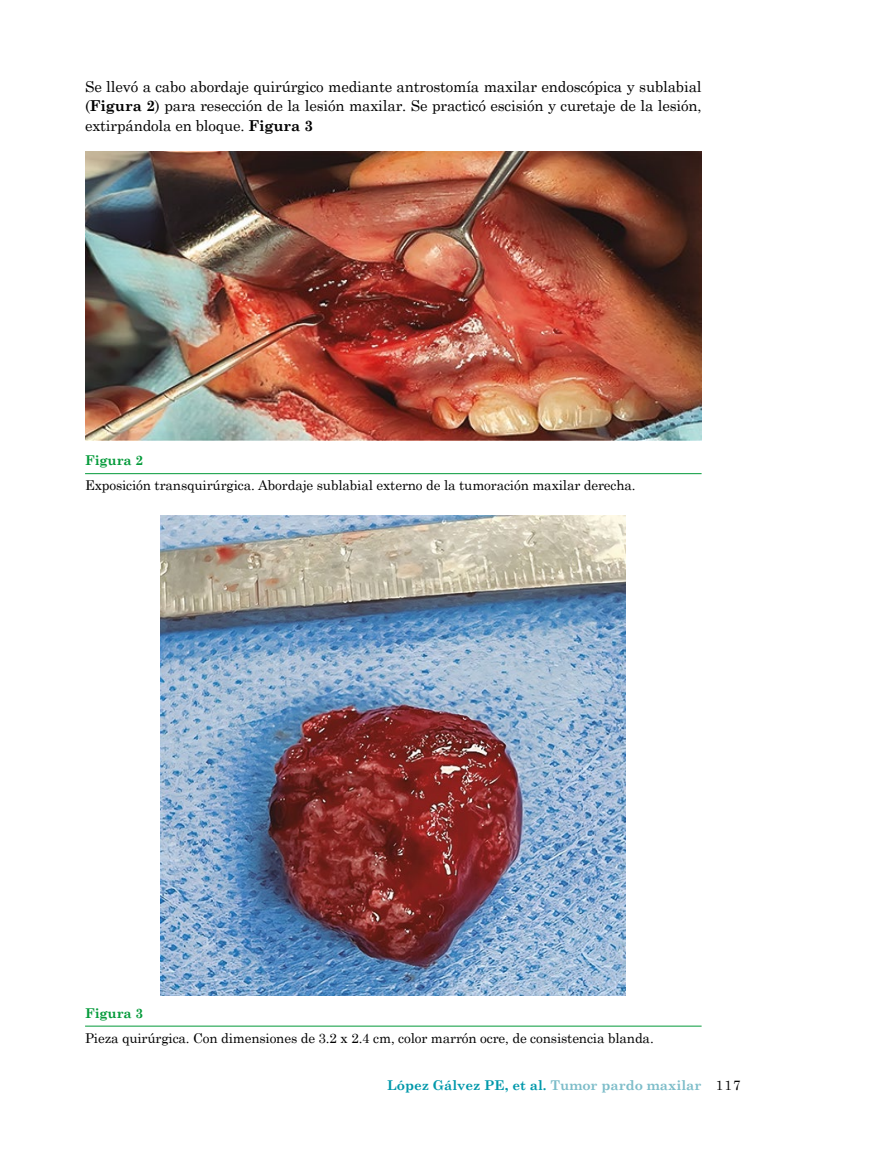
<style>
.page{position:relative;width:893px;height:1149px;background:#fff}
.page>*{position:absolute;margin:0;border:0;box-sizing:border-box;transform-origin:0 0}
.t1{font:15px/19.5px "Century Schoolbook";letter-spacing:-.01em;color:#000;text-align:justify}
.t2{font:13.5px "Century Schoolbook";letter-spacing:-.01em;color:#000}
.t3{font:700 13.5px "Century Schoolbook";color:#0098aa}
.t4{font:700 13.5px "Century Schoolbook";letter-spacing:-.01em;color:#039a39}
.s1{font-weight:700}
.s2{color:#7dbdc9}
</style>
<div class="page">
<hr style="left:85px;top:473px;width:617px;height:1px;background:#039a39">
<hr style="left:85px;top:1025px;width:617px;height:1px;background:#039a39">
<img style="left:85px;top:152px;width:617px;height:288px">
<img style="left:161px;top:515px;width:465px;height:479px">
<p class="t1" style="left:85px;top:76px;width:618px">Se llevó a cabo abordaje quirúrgico mediante antrostomía maxilar endoscópica y sublabial (<span class="s1">Figura 2</span>) para resección de la lesión maxilar. Se practicó escisión y curetaje de la lesión, extirpándola en bloque. <span class="s1">Figura 3</span></p>
<p class="t4" style="left:85px;top:452px;width:60px">Figura 2</p>
<p class="t2" style="left:85px;top:476px;width:552px">Exposición transquirúrgica. Abordaje sublabial externo de la tumoración maxilar derecha.</p>
<p class="t4" style="left:85px;top:1004px;width:60px">Figura 3</p>
<p class="t2" style="left:85px;top:1028px;width:570px">Pieza quirúrgica. Con dimensiones de 3.2 x 2.4 cm, color marrón ocre, de consistencia blanda.</p>
<p class="t3" style="left:387px;top:1076px;width:316px">López Gálvez PE, et al. <span class="s2">Tumor pardo maxilar</span></p>
<p class="t2" style="left:716px;top:1076px;width:26px">117</p>
</div>
